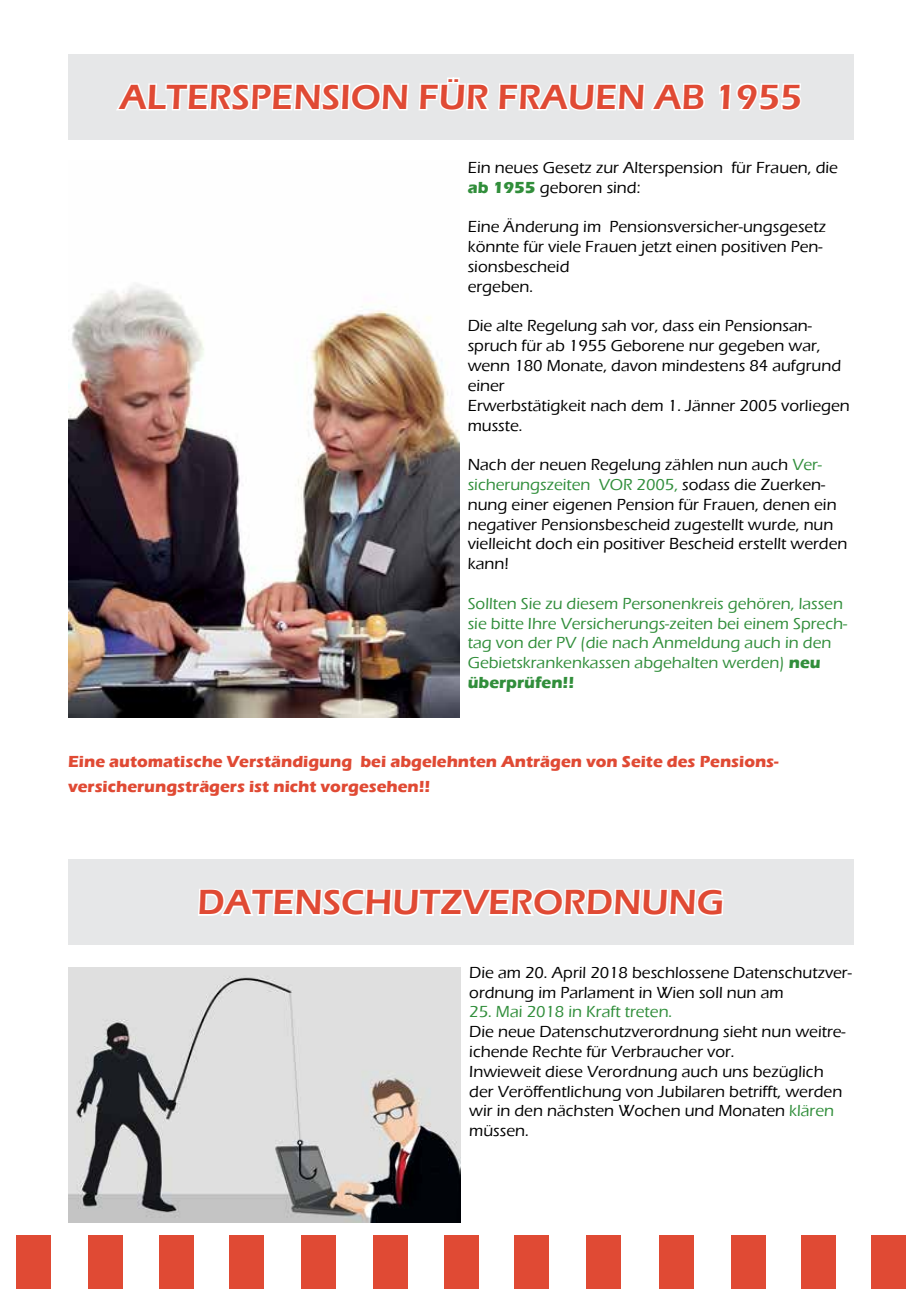
<style>
.page{position:relative;width:919px;height:1289px;background:#fff}
.page>*{position:absolute;margin:0;border:0;box-sizing:border-box;transform-origin:0 0}
.t1{font:600 36px "Eras ITC";color:#e04a34}
.t2{font:500 16.5px/19.8px "Eras ITC";color:#000}
.t3{font:500 16.5px/19.8px "Eras ITC";color:#318e3b}
.t4{font:700 16.5px/25.2px "Eras ITC";color:#e04a34}
.s1{font-weight:700;color:#318e3b}
.s2{color:#318e3b}
.s3{font-weight:700}
</style>
<div class="page">
<div style="left:16px;top:1234px;width:35px;height:54px;background:#e04a34"></div>
<div style="left:88px;top:1234px;width:35px;height:54px;background:#e04a34"></div>
<div style="left:159px;top:1234px;width:34px;height:54px;background:#e04a34"></div>
<div style="left:301px;top:1234px;width:35px;height:54px;background:#e04a34"></div>
<div style="left:373px;top:1234px;width:35px;height:54px;background:#e04a34"></div>
<div style="left:443px;top:1234px;width:35px;height:54px;background:#e04a34"></div>
<div style="left:514px;top:1234px;width:35px;height:54px;background:#e04a34"></div>
<div style="left:586px;top:1234px;width:35px;height:54px;background:#e04a34"></div>
<div style="left:228px;top:1234px;width:35px;height:54px;background:#e04a34"></div>
<div style="left:658px;top:1234px;width:35px;height:54px;background:#e04a34"></div>
<div style="left:731px;top:1234px;width:35px;height:54px;background:#e04a34"></div>
<div style="left:801px;top:1234px;width:35px;height:54px;background:#e04a34"></div>
<div style="left:871px;top:1234px;width:35px;height:54px;background:#e04a34"></div>
<div style="left:68px;top:54px;width:785px;height:85px;background:#e6e7e8"></div>
<svg style="left:116px;top:83px;width:293px;height:28px"></svg>
<svg style="left:417px;top:77px;width:290px;height:63px"></svg>
<svg style="left:717px;top:83px;width:86px;height:57px"></svg>
<img style="left:68px;top:284px;width:391px;height:433px">
<div style="left:68px;top:859px;width:785px;height:85px;background:#e6e7e8"></div>
<svg style="left:196px;top:692px;width:529px;height:336px"></svg>
<img style="left:68px;top:967px;width:392px;height:255px">
<h1 class="t1" style="left:120px;top:76px;width:89px">ALTERSPE</h1>
<h1 class="t1" style="left:293px;top:76px;width:510px">NSION FÜR FRAUEN AB 1955</h1>
<p class="t2" style="left:467px;top:158px;width:372px">Ein neues Gesetz zur Alterspension für Frauen, die <span class="s1">ab 1955</span> geboren sind:</p>
<p class="t2" style="left:467px;top:217px;width:360px">Eine Änderung im Pensionsversicher-ungsgesetz könnte für viele Frauen jetzt einen positiven Pen&shy;sionsbescheid<br>ergeben.</p>
<p class="t2" style="left:467px;top:316px;width:383px">Die alte Regelung sah vor, dass ein Pensionsan&shy;spruch für ab 1955 Geborene nur gegeben war, wenn 180 Monate, davon mindestens 84 aufgrund einer<br>Erwerbstätigkeit nach dem 1. Jänner 2005 vorliegen musste.</p>
<p class="t2" style="left:467px;top:455px;width:381px">Nach der neuen Regelung zählen nun auch <span class="s2">Ver&shy;sicherungszeiten VOR 2005,</span> sodass die Zuerken&shy;nung einer eigenen Pension für Frauen, denen ein negativer Pensionsbescheid zugestellt wurde, nun vielleicht doch ein positiver Bescheid erstellt werden kann!</p>
<p class="t3" style="left:467px;top:593px;width:381px">Sollten Sie zu diesem Personenkreis gehören, lassen sie bitte Ihre Versicherungs-zeiten bei einem Sprech&shy;tag von der PV (die nach Anmeldung auch in den Gebietskrankenkassen abgehalten werden) <span class="s3">neu überprüfen!!</span></p>
<p class="t4" style="left:68px;top:749px;width:712px">Eine automatische Verständigung bei abgelehnten Anträgen von Seite des Pensions&shy;versicherungsträgers ist nicht vorgesehen!!</p>
<h1 class="t1" style="left:197px;top:881px;width:26px">DAT</h1>
<h1 class="t1" style="left:272px;top:881px;width:172px">ENSCHUTZV</h1>
<h1 class="t1" style="left:488px;top:881px;width:207px">ERORDNUNG</h1>
<p class="t2" style="left:469px;top:962px;width:384px">Die am 20. April 2018 beschlossene Datenschutzver&shy;ordnung im Parlament in Wien soll nun am</p>
<p class="t3" style="left:469px;top:1002px;width:204px">25. Mai 2018 in Kraft treten.</p>
<p class="t2" style="left:469px;top:1022px;width:378px">Die neue Datenschutzverordnung sieht nun weitre&shy;ichende Rechte für Verbraucher vor.<br>Inwieweit diese Verordnung auch uns bezüglich der Veröffentlichung von Jubilaren betrifft, werden wir in den nächsten Wochen und Monaten <span class="s2">klären </span>müssen.</p>
</div>
